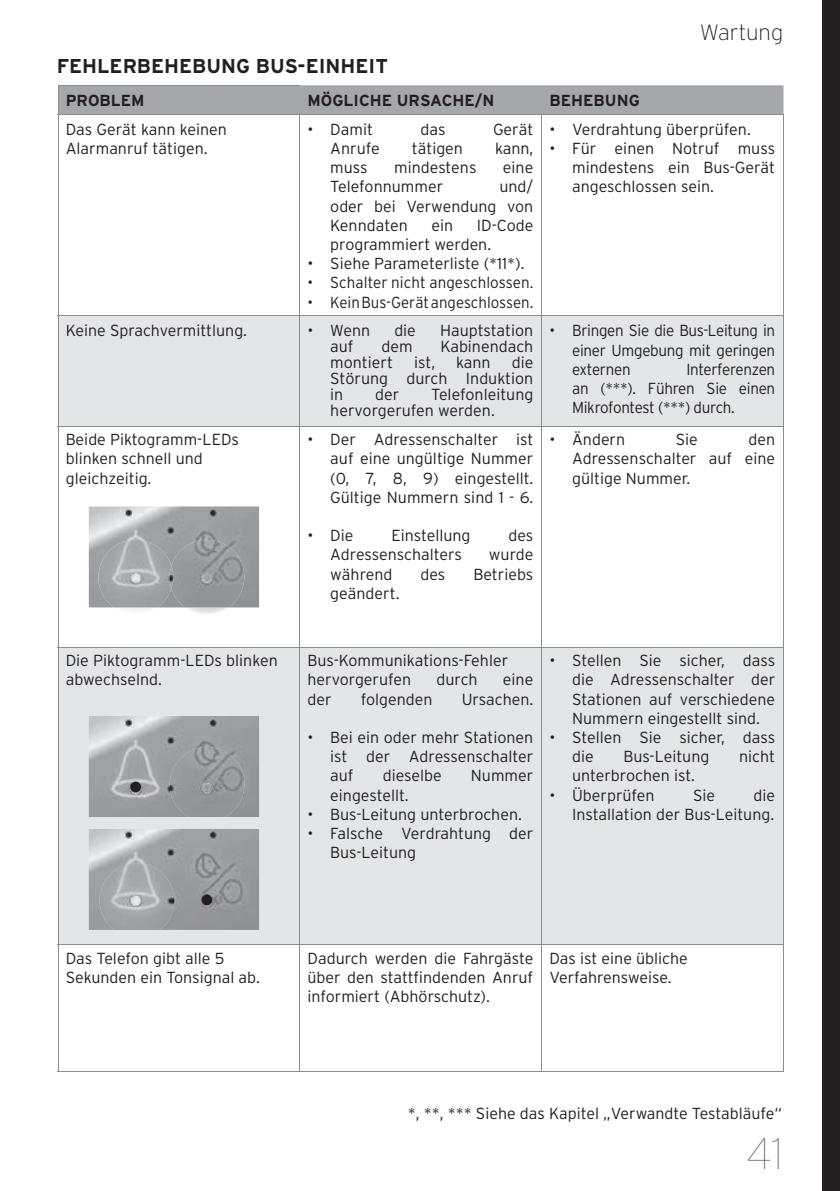
<style>
.page{position:relative;width:840px;height:1191px;background:#fff}
.page>*{position:absolute;margin:0;border:0;box-sizing:border-box;transform-origin:0 0}
.t1{font:100 44px "Interstate";color:#6c6c6f}
.t2{font:200 22px "Interstate";color:#231f20}
.t3{font:700 20px "Interstate";color:#231f20}
.t4{font:300 16px/19.2px "Interstate";color:#231f20}
.t5{font:300 16px/19.2px "Interstate";color:#231f20;text-align:justify;scale:.95 1}
.t6{font:700 16px "Interstate";color:#231f20}
.t7{font:300 16px "Interstate";color:#231f20;scale:.94 1}
</style>
<div class="page">
<div style="left:822px;top:0;width:17px;height:1191px;background:#231f20"></div>
<svg style="left:59px;top:316px;width:723px;height:628px;fill:#e4e5e7"></svg>
<hr style="left:58px;top:114px;width:241px;height:1px;background:#8a8c8f">
<hr style="left:299px;top:114px;width:242px;height:1px;background:#8a8c8f">
<hr style="left:299px;top:114px;width:1px;height:201px;background:#8a8c8f">
<hr style="left:541px;top:114px;width:242px;height:1px;background:#8a8c8f">
<hr style="left:541px;top:114px;width:1px;height:201px;background:#8a8c8f">
<hr style="left:58px;top:315px;width:241px;height:1px;background:#8a8c8f">
<hr style="left:299px;top:315px;width:242px;height:1px;background:#8a8c8f">
<hr style="left:299px;top:316px;width:1px;height:110px;background:#8a8c8f">
<hr style="left:541px;top:315px;width:242px;height:1px;background:#8a8c8f">
<hr style="left:541px;top:316px;width:1px;height:110px;background:#8a8c8f">
<hr style="left:58px;top:426px;width:241px;height:1px;background:#8a8c8f">
<hr style="left:299px;top:426px;width:242px;height:1px;background:#8a8c8f">
<hr style="left:299px;top:426px;width:1px;height:221px;background:#8a8c8f">
<hr style="left:541px;top:426px;width:242px;height:1px;background:#8a8c8f">
<hr style="left:541px;top:426px;width:1px;height:221px;background:#8a8c8f">
<hr style="left:58px;top:647px;width:241px;height:1px;background:#8a8c8f">
<hr style="left:299px;top:647px;width:242px;height:1px;background:#8a8c8f">
<hr style="left:299px;top:647px;width:1px;height:297px;background:#8a8c8f">
<hr style="left:541px;top:647px;width:242px;height:1px;background:#8a8c8f">
<hr style="left:541px;top:647px;width:1px;height:297px;background:#8a8c8f">
<hr style="left:58px;top:944px;width:241px;height:1px;background:#8a8c8f">
<hr style="left:299px;top:944px;width:242px;height:1px;background:#8a8c8f">
<hr style="left:299px;top:945px;width:1px;height:126px;background:#8a8c8f">
<hr style="left:541px;top:944px;width:242px;height:1px;background:#8a8c8f">
<hr style="left:541px;top:945px;width:1px;height:126px;background:#8a8c8f">
<div style="left:58px;top:85px;width:725px;height:29px;background:#a6a7ab"></div>
<hr style="left:58px;top:114px;width:1px;height:201px;background:#8a8c8f">
<hr style="left:782px;top:114px;width:1px;height:201px;background:#8a8c8f">
<hr style="left:58px;top:316px;width:1px;height:110px;background:#8a8c8f">
<hr style="left:782px;top:316px;width:1px;height:110px;background:#8a8c8f">
<hr style="left:58px;top:426px;width:1px;height:221px;background:#8a8c8f">
<hr style="left:782px;top:426px;width:1px;height:221px;background:#8a8c8f">
<hr style="left:58px;top:647px;width:1px;height:297px;background:#8a8c8f">
<hr style="left:782px;top:647px;width:1px;height:297px;background:#8a8c8f">
<hr style="left:58px;top:945px;width:1px;height:126px;background:#8a8c8f">
<hr style="left:782px;top:945px;width:1px;height:126px;background:#8a8c8f">
<hr style="left:58px;top:1071px;width:241px;height:1px;background:#8a8c8f">
<hr style="left:299px;top:1071px;width:242px;height:1px;background:#8a8c8f">
<hr style="left:541px;top:1071px;width:242px;height:1px;background:#8a8c8f">
<img style="left:89px;top:506px;width:170px;height:101px">
<svg style="left:185px;top:607px;width:44px;height:7px"></svg>
<img style="left:171px;top:540px;width:67px;height:67px">
<svg style="left:114px;top:607px;width:43px;height:7px"></svg>
<svg style="left:98px;top:577px;width:3px;height:13px"></svg>
<img style="left:169px;top:565px;width:4px;height:23px">
<svg style="left:130px;top:572px;width:11px;height:10px"></svg>
<img style="left:89px;top:716px;width:170px;height:101px">
<svg style="left:189px;top:817px;width:36px;height:4px"></svg>
<img style="left:169px;top:753px;width:75px;height:64px">
<svg style="left:202px;top:782px;width:10px;height:10px"></svg>
<svg style="left:130px;top:781px;width:11px;height:11px"></svg>
<img style="left:89px;top:829px;width:170px;height:101px">
<svg style="left:114px;top:930px;width:46px;height:7px"></svg>
<svg style="left:124px;top:863px;width:13px;height:2px"></svg>
<svg style="left:130px;top:897px;width:10px;height:8px"></svg>
<svg style="left:201px;top:894px;width:11px;height:11px"></svg>
<h2 class="t2" style="left:699px;top:19px;width:85px">Wartung</h2>
<p class="t3" style="left:57px;top:53px;width:332px">FEHLERBEHEBUNG BUS-EINHEIT</p>
<p class="t6" style="left:66px;top:90px;width:80px">PROBLEM</p>
<p class="t6" style="left:307px;top:90px;width:188px">MÖGLICHE URSACHE/N</p>
<p class="t6" style="left:549px;top:90px;width:92px">BEHEBUNG</p>
<p class="t4" style="left:66px;top:119px;width:162px">Das Gerät kann keinen<br>Alarmanruf tätigen.</p>
<p class="t4" style="left:307px;top:119px;width:67px">• Damit</p>
<p class="t4" style="left:420px;top:119px;width:27px">das</p>
<p class="t4" style="left:493px;top:119px;width:42px">Gerät</p>
<p class="t4" style="left:549px;top:119px;width:203px">• Verdrahtung überprüfen.</p>
<p class="t4" style="left:571px;top:138px;width:204px;text-align:justify;text-indent:-23px">• Für einen Notruf muss mindestens ein Bus-Gerät angeschlossen sein.</p>
<p class="t4" style="left:330px;top:138px;width:51px">Anrufe</p>
<p class="t4" style="left:411px;top:138px;width:53px">tätigen</p>
<p class="t4" style="left:494px;top:138px;width:40px">kann,</p>
<p class="t4" style="left:330px;top:158px;width:39px">muss</p>
<p class="t4" style="left:394px;top:158px;width:84px">mindestens</p>
<p class="t4" style="left:502px;top:158px;width:32px">eine</p>
<p class="t4" style="left:330px;top:177px;width:114px">Telefonnummer</p>
<p class="t4" style="left:330px;top:177px;width:204px;text-align:justify;text-indent:169px">und/ oder bei Verwendung von Kenndaten</p>
<p class="t4" style="left:330px;top:215px;width:204px;text-indent:146px">ID-Code programmiert werden.</p>
<p class="t4" style="left:307px;top:254px;width:218px">• Siehe Parameterliste (*11*).</p>
<p class="t5" style="left:307px;top:273px;width:239px">• Schalter nicht angeschlossen.</p>
<p class="t7" style="left:307px;top:292px;width:241px">• Kein Bus-Gerät angeschlossen.</p>
<p class="t4" style="left:431px;top:215px;width:23px">ein</p>
<p class="t4" style="left:66px;top:321px;width:183px">Keine Sprachvermittlung.</p>
<p class="t4" style="left:307px;top:321px;width:64px">• Wenn</p>
<p class="t4" style="left:394px;top:321px;width:23px">die</p>
<p class="t4" style="left:440px;top:321px;width:95px">Hauptstation</p>
<p class="t4" style="left:330px;top:337px;width:25px">auf</p>
<p class="t4" style="left:381px;top:337px;width:33px">dem</p>
<p class="t4" style="left:440px;top:337px;width:94px">Kabinendach</p>
<p class="t4" style="left:330px;top:353px;width:64px">montiert</p>
<p class="t4" style="left:414px;top:353px;width:22px">ist,</p>
<p class="t4" style="left:456px;top:353px;width:36px">kann</p>
<p class="t4" style="left:330px;top:354px;width:204px;line-height:16px;text-align:justify;text-indent:181px">die Störung durch Induktion in</p>
<p class="t4" style="left:330px;top:386px;width:204px;line-height:16px;text-indent:101px">Telefonleitung hervorgerufen werden.</p>
<p class="t4" style="left:375px;top:385px;width:26px">der</p>
<p class="t4" style="left:66px;top:430px;width:175px">Beide Piktogramm-LEDs blinken schnell und gleichzeitig.</p>
<p class="t4" style="left:330px;top:430px;width:204px;text-align:justify;text-indent:-23px">• Der Adressenschalter ist auf eine ungültige Nummer (0, 7, 8, 9) eingestellt.<br>Gültige Nummern sind 1 - 6.</p>
<p class="t4" style="left:307px;top:526px;width:47px">• Die</p>
<p class="t4" style="left:391px;top:526px;width:81px">Einstellung</p>
<p class="t4" style="left:508px;top:526px;width:26px">des</p>
<p class="t4" style="left:330px;top:545px;width:133px">Adressenschalters</p>
<p class="t4" style="left:488px;top:545px;width:46px">wurde</p>
<p class="t4" style="left:330px;top:564px;width:64px">während</p>
<p class="t4" style="left:420px;top:564px;width:26px">des</p>
<p class="t4" style="left:473px;top:564px;width:61px">Betriebs</p>
<p class="t4" style="left:330px;top:583px;width:71px">geändert.</p>
<p class="t5" style="left:571px;top:321px;width:215px;text-indent:-23px">• Bringen Sie die Bus-Leitung in einer Umgebung mit geringen externen</p>
<p class="t5" style="left:571px;top:359px;width:215px;text-indent:114px">Interferenzen an (***). Führen Sie einen Mikrofontest (***) durch.</p>
<p class="t4" style="left:549px;top:430px;width:77px">• Ändern</p>
<p class="t4" style="left:675px;top:430px;width:24px">Sie</p>
<p class="t4" style="left:571px;top:430px;width:204px;text-align:justify;text-indent:176px">den Adressenschalter auf eine gültige Nummer.</p>
<p class="t4" style="left:66px;top:650px;width:213px">Die Piktogramm-LEDs blinken abwechselnd.</p>
<p class="t4" style="left:307px;top:650px;width:202px">Bus-Kommunikations-Fehler hervorgerufen</p>
<p class="t4" style="left:436px;top:670px;width:43px">durch</p>
<p class="t4" style="left:502px;top:670px;width:32px">eine</p>
<p class="t4" style="left:307px;top:689px;width:26px">der</p>
<p class="t4" style="left:360px;top:689px;width:73px">folgenden</p>
<p class="t4" style="left:461px;top:689px;width:73px">Ursachen.</p>
<p class="t4" style="left:330px;top:727px;width:204px;text-align:justify;text-indent:-23px">• Bei ein oder mehr Stationen ist der Adressenschalter auf</p>
<p class="t4" style="left:382px;top:766px;width:60px">dieselbe</p>
<p class="t4" style="left:470px;top:766px;width:64px">Nummer</p>
<p class="t4" style="left:330px;top:785px;width:80px">eingestellt.</p>
<p class="t4" style="left:307px;top:804px;width:216px">• Bus-Leitung unterbrochen.</p>
<p class="t4" style="left:330px;top:823px;width:204px;text-indent:-23px">• Falsche Verdrahtung der<br>Bus-Leitung</p>
<p class="t4" style="left:571px;top:650px;width:204px;text-align:justify;text-indent:-23px">• Stellen Sie sicher, dass die Adressenschalter der Stationen auf verschiedene Nummern eingestellt sind.</p>
<p class="t4" style="left:571px;top:727px;width:204px;text-indent:-23px">• Stellen Sie sicher, dass die</p>
<p class="t4" style="left:623px;top:746px;width:87px">Bus-Leitung</p>
<p class="t4" style="left:738px;top:746px;width:37px">nicht</p>
<p class="t4" style="left:571px;top:766px;width:124px">unterbrochen ist.</p>
<p class="t4" style="left:549px;top:785px;width:107px">• Überprüfen</p>
<p class="t4" style="left:692px;top:785px;width:24px">Sie</p>
<p class="t4" style="left:571px;top:785px;width:204px;text-align:right">die<br>Installation der Bus-Leitung.</p>
<p class="t4" style="left:66px;top:948px;width:195px">Das Telefon gibt alle 5<br>Sekunden ein Tonsignal ab.</p>
<p class="t4" style="left:307px;top:948px;width:227px;text-align:justify">Dadurch werden die Fahrgäste über den stattfindenden Anruf informiert (Abhörschutz).</p>
<p class="t4" style="left:549px;top:948px;width:140px">Das ist eine übliche<br>Verfahrensweise.</p>
<p class="t4" style="left:407px;top:1103px;width:375px">*, **, *** Siehe das Kapitel „Verwandte Testabläufe“</p>
<h1 class="t1" style="left:746px;top:1127px;width:38px">41</h1>
</div>
